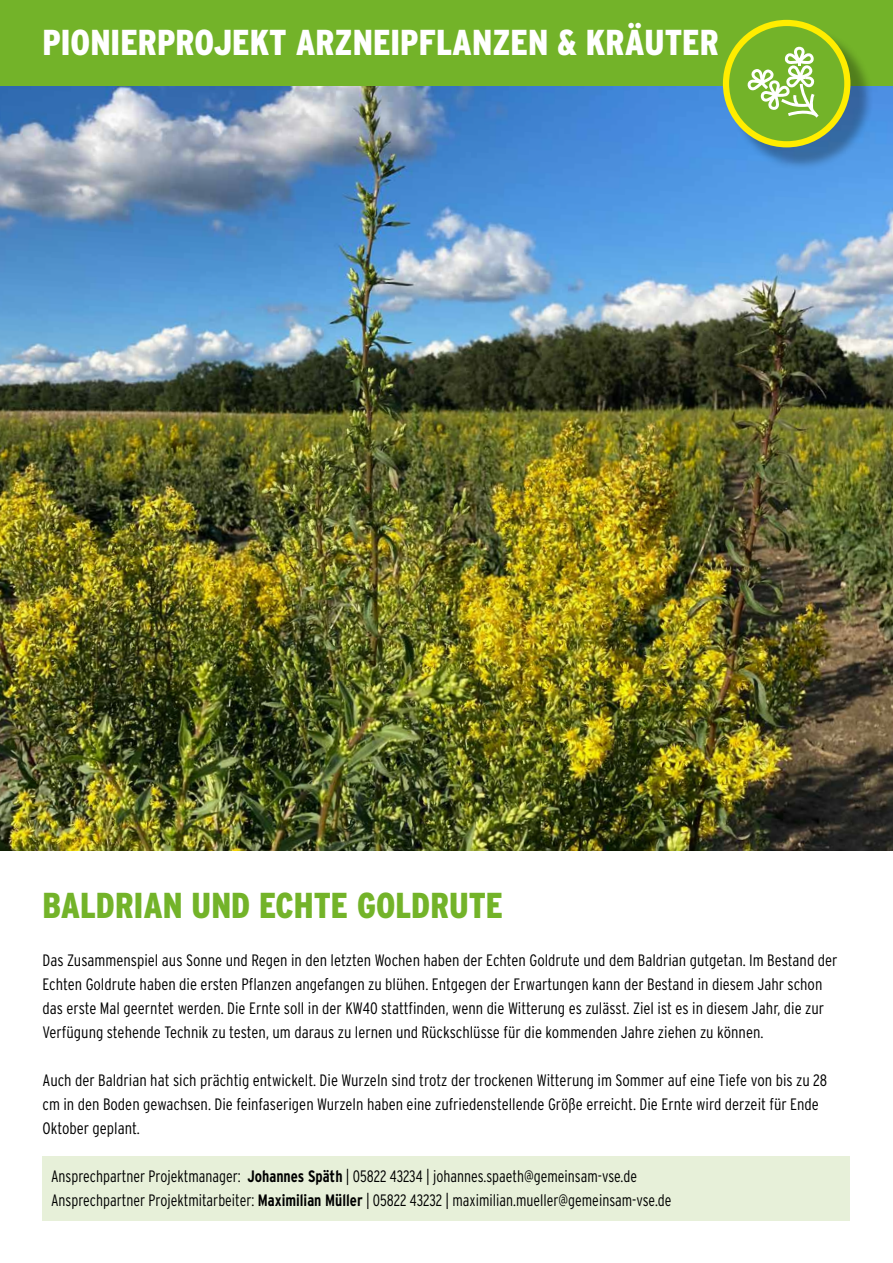
<style>
.page{position:relative;width:893px;height:1263px;background:#fff}
.page>*{position:absolute;margin:0;border:0;box-sizing:border-box;transform-origin:0 0}
.t1{font:900 36px "Interstate Condensed";color:#fff}
.t2{font:900 36px "Interstate Condensed";color:#73b329;scale:.95 1}
.t3{font:300 16.5px/24px "Interstate Condensed";color:#000}
.t4{font:300 16.5px/24px "Interstate Condensed";color:#000;scale:.95 1}
.s1{font-weight:700}
</style>
<div class="page">
<div style="left:43px;top:1155px;width:807px;height:65px;background:#e7f0d9"></div>
<img style="left:0;top:85px;width:893px;height:765px">
<div style="left:0;top:0;width:893px;height:85px;background:#73b329"></div>
<div style="left:730px;top:27px;width:143px;height:143px;background:#000;opacity:.3"></div>
<div style="left:723px;top:20px;width:127px;height:127px;background:#ffed00;border-radius:50%"></div>
<div style="left:729px;top:26px;width:115px;height:115px;background:#73b329;border-radius:50%"></div>
<svg style="left:747px;top:47px;width:72px;height:71px"></svg>
<h1 class="t1" style="left:43px;top:23px;width:678px">PIONIERPROJEKT ARZNEIPFLANZEN &amp; KRÄUTER</h1>
<h1 class="t2" style="left:43px;top:885px;width:486px">BALDRIAN UND ECHTE GOLDRUTE</h1>
<p class="t3" style="left:43px;top:948px;width:796px">Das Zusammenspiel aus Sonne und Regen in den letzten Wochen haben der Echten Goldrute und dem Baldrian gutgetan. Im Bestand der Echten Goldrute haben die ersten Pflanzen angefangen zu blühen. Entgegen der Erwartungen kann der Bestand in diesem Jahr schon das erste Mal geerntet werden. Die Ernte soll in der KW40 stattfinden, wenn die Witterung es zulässt. Ziel ist es in diesem Jahr, die zur Verfügung stehende Technik zu testen, um daraus zu lernen und Rückschlüsse für die kommenden Jahre ziehen zu können.</p>
<p class="t3" style="left:43px;top:1068px;width:786px">Auch der Baldrian hat sich prächtig entwickelt. Die Wurzeln sind trotz der trockenen Witterung im Sommer auf eine Tiefe von bis zu 28 cm in den Boden gewachsen. Die feinfaserigen Wurzeln haben eine zufriedenstellende Größe erreicht. Die Ernte wird derzeit für Ende<br>Oktober geplant.</p>
<p class="t4" style="left:51px;top:1164px;width:655px">Ansprechpartner Projektmanager: <span class="s1">Johannes Späth</span> | 05822 43234 | johannes.spaeth@gemeinsam-vse.de<br>Ansprechpartner Projektmitarbeiter: <span class="s1">Maximilian Müller</span> | 05822 43232 | maximilian.mueller@gemeinsam-vse.de</p>
</div>
